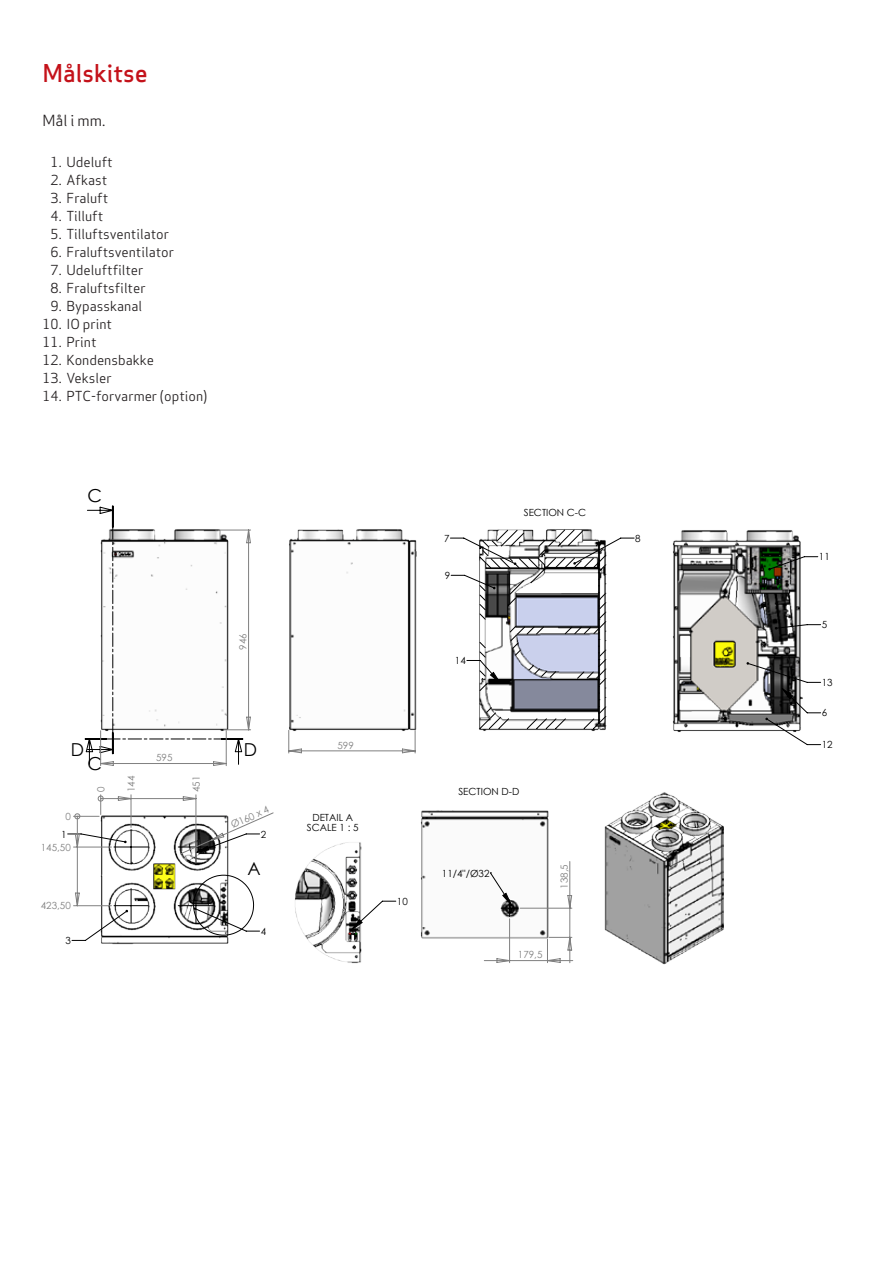
<style>
.page{position:relative;width:893px;height:1263px;background:#fff}
.page>*{position:absolute;margin:0;border:0;box-sizing:border-box;transform-origin:0 0}
.t1{font:500 24px "Apex Sans";color:#c4121a}
.t2{font:17.85px "Century Gothic";color:#000}
.t3{font:15px "Apex Sans";color:#231f20}
.t4{font:13.5px "Apex Sans";color:#231f20}
.t5{font:9.9px/9.6px "Century Gothic";color:#000;text-align:center}
.t6{font:9.9px "Century Gothic";color:#808080}
</style>
<div class="page">
<img style="left:101px;top:941px;width:128px;height:4px">
<img style="left:297px;top:529px;width:106px;height:9px">
<img style="left:624px;top:941px;width:80px;height:24px">
<img style="left:309px;top:941px;width:53px;height:23px">
<img style="left:681px;top:530px;width:118px;height:8px">
<svg style="left:67px;top:538px;width:754px;height:403px"></svg>
<svg style="left:484px;top:930px;width:89px;height:33px"></svg>
<svg style="left:73px;top:506px;width:201px;height:429px"></svg>
<svg style="left:124px;top:562px;width:668px;height:368px"></svg>
<svg style="left:479px;top:529px;width:127px;height:200px"></svg>
<h1 class="t1" style="left:43px;top:52px;width:107px">Målskitse</h1>
<p class="t3" style="left:43px;top:109px;width:64px">Mål i mm.</p>
<p class="t4" style="left:51px;top:151px;width:64px">1. Udeluft</p>
<p class="t4" style="left:51px;top:169px;width:58px">2. Afkast</p>
<p class="t4" style="left:51px;top:187px;width:59px">3. Fraluft</p>
<p class="t4" style="left:51px;top:205px;width:54px">4. Tilluft</p>
<p class="t4" style="left:51px;top:223px;width:120px">5. Tilluftsventilator</p>
<p class="t4" style="left:51px;top:241px;width:125px">6. Fraluftsventilator</p>
<p class="t4" style="left:51px;top:259px;width:94px">7. Udeluftfilter</p>
<p class="t4" style="left:51px;top:277px;width:97px">8. Fraluftsfilter</p>
<p class="t4" style="left:51px;top:295px;width:93px">9. Bypasskanal</p>
<p class="t4" style="left:43px;top:313px;width:71px">10. IO print</p>
<p class="t4" style="left:43px;top:331px;width:55px">11. Print</p>
<p class="t4" style="left:43px;top:349px;width:113px">12. Kondensbakke</p>
<p class="t4" style="left:43px;top:367px;width:71px">13. Veksler</p>
<p class="t4" style="left:43px;top:385px;width:166px">14. PTC-forvarmer (option)</p>
<h2 class="t2" style="left:87px;top:483px;width:16px">C</h2>
<p class="t6" style="left:236px;top:649px;width:18px;rotate:-90deg">946</p>
<h2 class="t2" style="left:71px;top:737px;width:15px">D</h2>
<h2 class="t2" style="left:244px;top:737px;width:15px">D</h2>
<p class="t6" style="left:337px;top:738px;width:18px">599</p>
<p class="t6" style="left:156px;top:751px;width:18px">595</p>
<h2 class="t2" style="left:87px;top:751px;width:16px">C</h2>
<p class="t6" style="left:65px;top:809px;width:7px">0</p>
<p class="t6" style="left:41px;top:840px;width:32px">145,50</p>
<p class="t5" style="left:61px;top:829px;width:7px">1</p>
<p class="t6" style="left:41px;top:899px;width:32px">423,50</p>
<p class="t5" style="left:66px;top:935px;width:7px">3</p>
<p class="t6" style="left:94px;top:792px;width:7px;rotate:-90deg">0</p>
<p class="t6" style="left:124px;top:792px;width:18px;rotate:-90deg">144</p>
<p class="t6" style="left:189px;top:792px;width:18px;rotate:-90deg">451</p>
<p class="t6" style="left:228px;top:819px;width:42px;rotate:-24deg">Ø160 x 4</p>
<p class="t5" style="left:261px;top:829px;width:7px">2</p>
<h2 class="t2" style="left:247px;top:856px;width:15px">A</h2>
<p class="t5" style="left:261px;top:926px;width:7px">4</p>
<p class="t5" style="left:307px;top:813px;width:53px">DETAIL A<br>SCALE 1 : 5</p>
<p class="t5" style="left:524px;top:507px;width:64px">SECTION C-C</p>
<p class="t5" style="left:444px;top:533px;width:7px">7</p>
<p class="t5" style="left:635px;top:533px;width:7px">8</p>
<p class="t5" style="left:445px;top:570px;width:7px">9</p>
<p class="t5" style="left:455px;top:655px;width:12px">14</p>
<p class="t5" style="left:397px;top:896px;width:12px">10</p>
<p class="t5" style="left:458px;top:786px;width:63px">SECTION D-D</p>
<p class="t5" style="left:442px;top:868px;width:49px">11/4"/Ø32</p>
<p class="t6" style="left:557px;top:889px;width:26px;rotate:-90deg">138,5</p>
<p class="t6" style="left:518px;top:948px;width:26px">179,5</p>
<p class="t5" style="left:819px;top:552px;width:12px">11</p>
<p class="t5" style="left:822px;top:620px;width:7px">5</p>
<p class="t5" style="left:822px;top:677px;width:12px">13</p>
<p class="t5" style="left:822px;top:708px;width:7px">6</p>
<p class="t5" style="left:822px;top:740px;width:12px">12</p>
</div>
